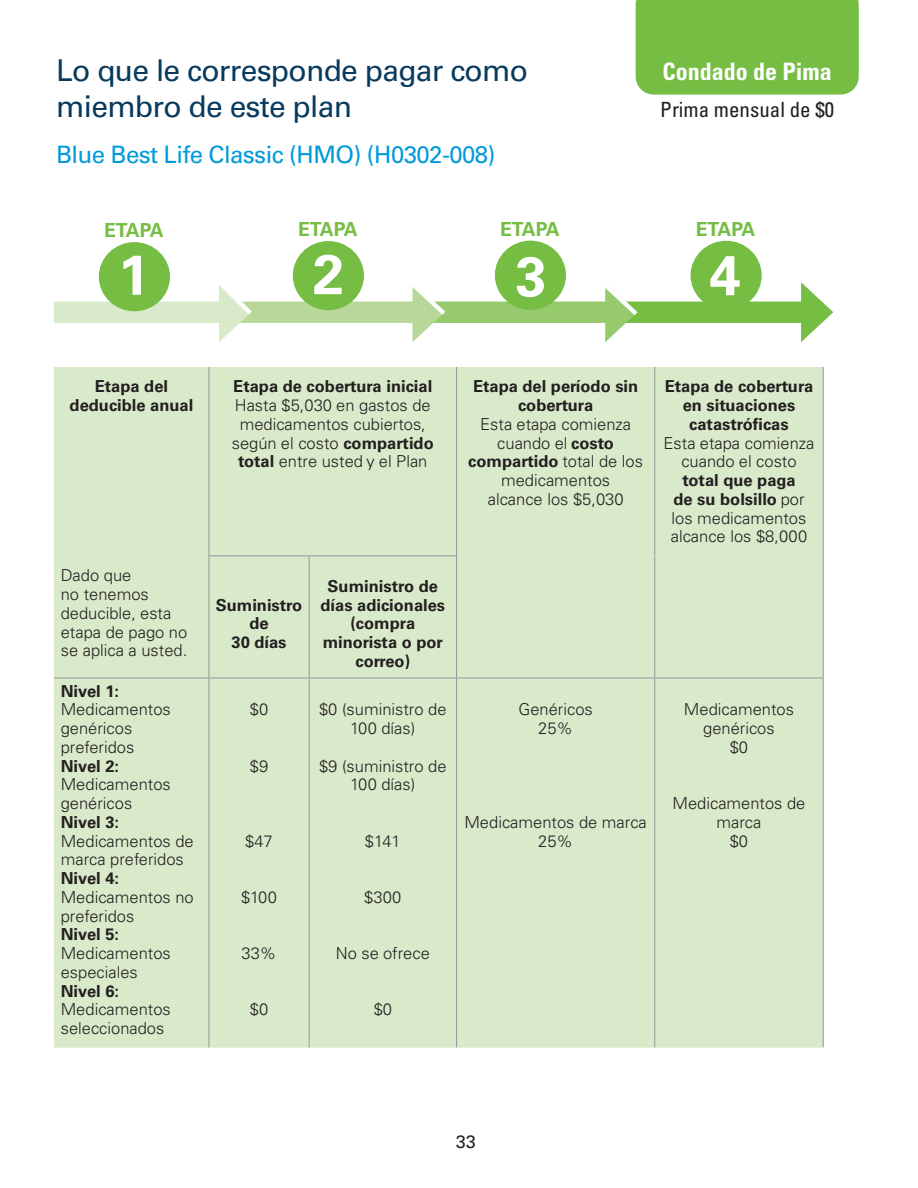
<style>
.page{position:relative;width:918px;height:1188px;background:#fff}
.page>*{position:absolute;margin:0;border:0;box-sizing:border-box;transform-origin:0 0}
.t1{font:700 55.95px "Univers LT Pro 65";color:#fff}
.Sub-Subhead{font:30px/36px "Univers LT Pro 55 Roman";letter-spacing:-.025em;color:#083a5e}
.Sub-Subhead-2{font:24px "Univers LT Pro 55 Roman";letter-spacing:-.025em;color:#009ada}
.t2{font:700 condensed 24px "Univers LT Pro";color:#fff}
.t3{font:condensed 21px "Univers LT Pro";color:#231f20}
.t4{font:700 19.35px "Univers LT Pro 65";letter-spacing:-.045em;color:#75bd43}
.t5{font:18px "Univers LT Pro 55 Roman";color:#231f20}
.t6{font:300 16.5px/18.8px "Univers LT Pro 45";color:#231f20;text-align:center}
.t7{font:700 16.5px/18.8px "Univers LT Pro 65";color:#231f20;text-align:center}
.s1{font-family:"Univers LT Pro 65";font-weight:700}
</style>
<div class="page">
<div style="left:636px;top:0;width:223px;height:95px;background:#75bd43"></div>
<div style="left:613px;top:302px;width:200px;height:21px;background:#75bd43"></div>
<svg style="left:801px;top:282px;width:32px;height:60px"></svg>
<div style="left:419px;top:302px;width:198px;height:21px;background:#96ca6d"></div>
<div style="left:224px;top:302px;width:201px;height:21px;background:#b8d89a"></div>
<div style="left:54px;top:302px;width:177px;height:21px;background:#d9eaca"></div>
<svg style="left:211px;top:285px;width:60px;height:57px"></svg>
<svg style="left:404px;top:287px;width:72px;height:55px"></svg>
<svg style="left:596px;top:282px;width:81px;height:60px"></svg>
<div style="left:99px;top:242px;width:71px;height:69px;background:#75bd43;border-radius:50%"></div>
<div style="left:293px;top:241px;width:71px;height:69px;background:#75bd43;border-radius:50%"></div>
<div style="left:495px;top:241px;width:71px;height:69px;background:#75bd43;border-radius:50%"></div>
<div style="left:691px;top:241px;width:71px;height:69px;background:#75bd43;border-radius:50%"></div>
<div style="left:54px;top:367px;width:769px;height:681px;background:#d9eaca"></div>
<hr style="left:209px;top:367px;width:1px;height:189px;background:#939598">
<hr style="left:456px;top:367px;width:1px;height:189px;background:#939598">
<hr style="left:654px;top:367px;width:1px;height:189px;background:#939598">
<hr style="left:823px;top:367px;width:1px;height:189px;background:#939598">
<hr style="left:209px;top:556px;width:1px;height:122px;background:#939598">
<hr style="left:309px;top:556px;width:1px;height:122px;background:#939598">
<hr style="left:456px;top:556px;width:1px;height:122px;background:#939598">
<hr style="left:654px;top:556px;width:1px;height:122px;background:#939598">
<hr style="left:823px;top:556px;width:1px;height:122px;background:#939598">
<hr style="left:209px;top:678px;width:1px;height:369px;background:#939598">
<hr style="left:309px;top:678px;width:1px;height:369px;background:#939598">
<hr style="left:456px;top:678px;width:1px;height:369px;background:#939598">
<hr style="left:654px;top:678px;width:1px;height:369px;background:#939598">
<hr style="left:823px;top:678px;width:1px;height:369px;background:#939598">
<hr style="left:209px;top:556px;width:100px;height:1px;background:#939598">
<hr style="left:309px;top:556px;width:148px;height:1px;background:#939598">
<hr style="left:54px;top:678px;width:155px;height:1px;background:#939598">
<hr style="left:209px;top:678px;width:100px;height:1px;background:#939598">
<hr style="left:309px;top:678px;width:148px;height:1px;background:#939598">
<hr style="left:457px;top:678px;width:198px;height:1px;background:#939598">
<hr style="left:655px;top:678px;width:169px;height:1px;background:#939598">
<p class="Sub-Subhead" style="left:56px;top:51px;width:473px">Lo que le corresponde pagar como miembro de este plan</p>
<p class="Sub-Subhead-2" style="left:56px;top:138px;width:441px">Blue Best Life Classic (HMO) (H0302-008)</p>
<p class="t2" style="left:663px;top:56px;width:171px">Condado de Pima</p>
<p class="t3" style="left:660px;top:97px;width:175px">Prima mensual de $0</p>
<p class="t4" style="left:104px;top:217px;width:61px">ETAPA</p>
<p class="t4" style="left:298px;top:216px;width:61px">ETAPA</p>
<p class="t4" style="left:500px;top:216px;width:61px">ETAPA</p>
<p class="t4" style="left:696px;top:216px;width:61px">ETAPA</p>
<p class="t1" style="left:118px;top:236px;width:33px">1</p>
<p class="t1" style="left:313px;top:235px;width:33px">2</p>
<p class="t1" style="left:516px;top:237px;width:33px">3</p>
<p class="t1" style="left:709px;top:236px;width:33px">4</p>
<p class="t7" style="left:70px;top:376px;width:125px">Etapa del deducible anual</p>
<p class="t6" style="left:232px;top:377px;width:203px"><span class="s1">Etapa de cobertura inicial<br></span>Hasta $5,030 en gastos de medicamentos cubiertos, según el costo <span class="s1">compartido total</span> entre usted y el Plan</p>
<p class="t7" style="left:473px;top:376px;width:167px">Etapa del período sin cobertura</p>
<p class="t6" style="left:468px;top:414px;width:176px">Esta etapa comienza cuando el <span class="s1">costo compartido</span> total de los medicamentos</p>
<p class="t6" style="left:488px;top:489px;width:137px">alcance los $5,030</p>
<p class="t6" style="left:61px;top:566px;width:128px;text-align:left">Dado que<br>no tenemos deducible, esta etapa de pago no se aplica a usted.</p>
<p class="t6" style="left:61px;top:681px;width:112px;text-align:left"><span class="s1">Nivel 1:<br></span>Medicamentos genéricos preferidos</p>
<p class="t6" style="left:61px;top:756px;width:112px;text-align:left"><span class="s1">Nivel 2:<br></span>Medicamentos genéricos</p>
<p class="t6" style="left:61px;top:812px;width:134px;text-align:left"><span class="s1">Nivel 3:<br></span>Medicamentos de marca preferidos</p>
<p class="t6" style="left:61px;top:869px;width:134px;text-align:left"><span class="s1">Nivel 4:<br></span>Medicamentos no preferidos</p>
<p class="t6" style="left:61px;top:925px;width:112px;text-align:left"><span class="s1">Nivel 5:<br></span>Medicamentos especiales</p>
<p class="t6" style="left:61px;top:981px;width:112px;text-align:left"><span class="s1">Nivel 6:<br></span>Medicamentos seleccionados</p>
<p class="t7" style="left:216px;top:595px;width:88px">Suministro de<br>30 días</p>
<p class="t7" style="left:320px;top:576px;width:126px">Suministro de días adicionales</p>
<p class="t7" style="left:323px;top:613px;width:122px">(compra minorista o por correo)</p>
<p class="t6" style="left:250px;top:700px;width:20px">$0</p>
<p class="t6" style="left:250px;top:756px;width:20px">$9</p>
<p class="t6" style="left:319px;top:700px;width:129px">$0 (suministro de<br>100 días)</p>
<p class="t6" style="left:319px;top:756px;width:129px">$9 (suministro de<br>100 días)</p>
<p class="t6" style="left:519px;top:700px;width:76px">Genéricos</p>
<p class="t6" style="left:538px;top:719px;width:36px">25%</p>
<p class="t6" style="left:245px;top:831px;width:29px">$47</p>
<p class="t6" style="left:365px;top:831px;width:37px">$141</p>
<p class="t6" style="left:464px;top:812px;width:184px">Medicamentos de marca</p>
<p class="t6" style="left:538px;top:831px;width:36px">25%</p>
<p class="t6" style="left:241px;top:887px;width:37px">$100</p>
<p class="t6" style="left:364px;top:887px;width:39px">$300</p>
<p class="t6" style="left:242px;top:944px;width:36px">33%</p>
<p class="t6" style="left:336px;top:944px;width:96px">No se ofrece</p>
<p class="t6" style="left:250px;top:1000px;width:20px">$0</p>
<p class="t6" style="left:374px;top:1000px;width:20px">$0</p>
<p class="t7" style="left:665px;top:376px;width:150px">Etapa de cobertura en situaciones catastróficas</p>
<p class="t6" style="left:664px;top:433px;width:152px">Esta etapa comienza cuando el costo <span class="s1">total que paga<br>de su bolsillo</span> por los medicamentos alcance los $8,000</p>
<p class="t6" style="left:684px;top:700px;width:112px">Medicamentos genéricos</p>
<p class="t6" style="left:730px;top:737px;width:20px">$0</p>
<p class="t6" style="left:673px;top:794px;width:134px">Medicamentos de marca</p>
<p class="t6" style="left:730px;top:831px;width:20px">$0</p>
<p class="t5" style="left:456px;top:1129px;width:22px">33</p>
</div>
